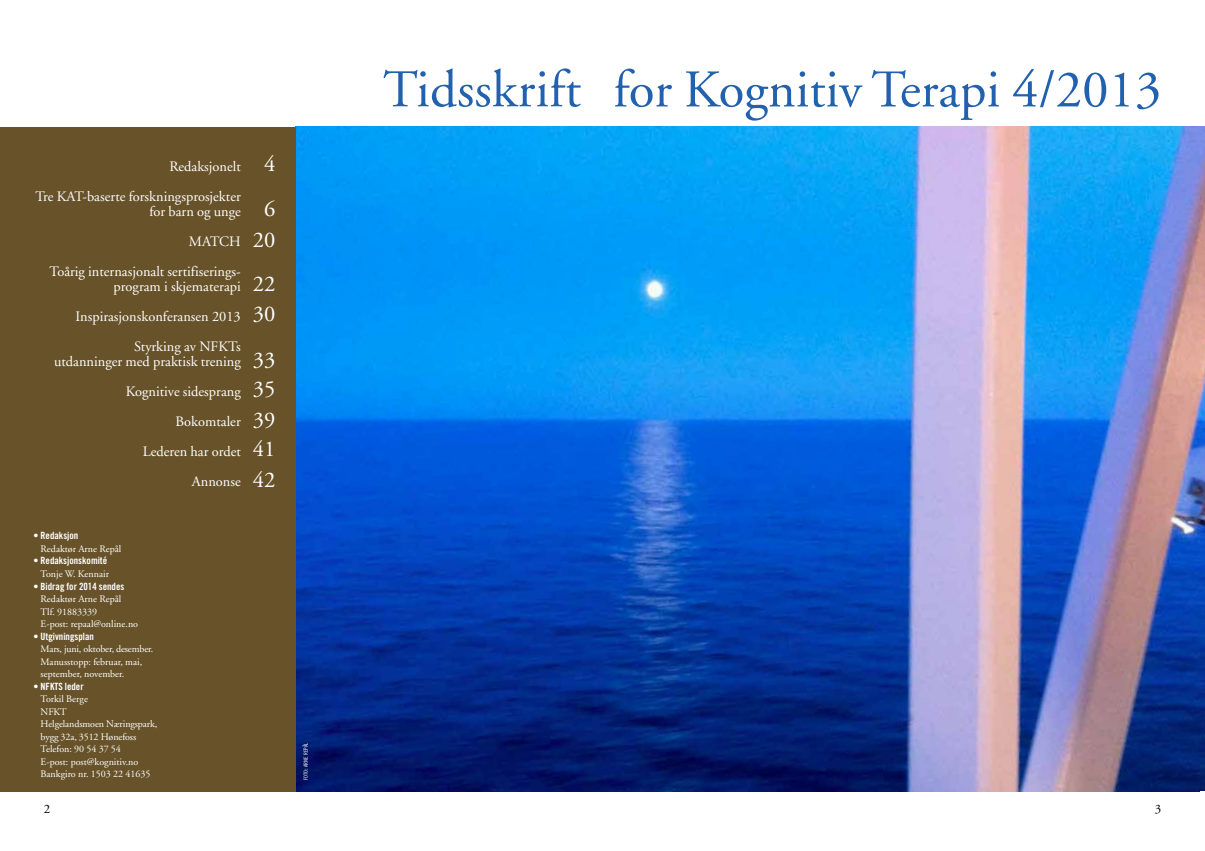
<style>
.page{position:relative;width:1205px;height:851px;background:#fff}
.page>*{position:absolute;margin:0;border:0;box-sizing:border-box;transform-origin:0 0}
.t1{font:52.88px "Adobe Garamond";color:#2261ae}
.t2{font:22.5px/29.8px "Adobe Garamond";color:#fff}
.t3{font:14.38px/30px "Adobe Garamond";color:#fff;text-align:right}
.t4{font:12.88px "Adobe Garamond";color:#000}
.t5{font:10px/12.5px "Adobe Garamond";color:#fff}
.t6{font:10px "Trade Gothic Bold Cond Twenty";color:#fff}
.t7{font:5.62px "Trade Gothic Cond Eighteen";color:#fff}
.s1{font-size:7.5px}
</style>
<div class="page">
<img style="left:295px;top:127px;width:910px;height:664px">
<div style="left:0;top:127px;width:295px;height:664px;background:#675229"></div>
<h3 class="t3" style="left:36px;top:152px;width:207px">Redaksjonelt<br>Tre KAT-baserte forskningsprosjekter</h3>
<h3 class="t3" style="left:50px;top:197px;width:193px">for barn og unge<br>MATCH<br>Toårig internasjonalt sertifiserings-</h3>
<h3 class="t3" style="left:76px;top:272px;width:167px">program i skjematerapi<br>Inspirasjonskonferansen 2013<br>Styrking av NFKTs</h3>
<h3 class="t3" style="left:54px;top:347px;width:188px">utdanninger med praktisk trening<br>Kognitive sidesprang<br>Bokomtaler<br>Lederen har ordet<br>Annonse</h3>
<h2 class="t2" style="left:264px;top:141px;width:13px;line-height:45.8px">4<br>6</h2>
<h2 class="t2" style="left:253px;top:218px;width:24px;line-height:44px">20<br>22</h2>
<h2 class="t2" style="left:253px;top:292px;width:24px;line-height:45.5px">30<br>33</h2>
<h2 class="t2" style="left:253px;top:375px;width:24px;text-align:justify">35<br>39<br>41</h2>
<h2 class="t2" style="left:253px;top:465px;width:24px">42</h2>
<p class="t6" style="left:34px;top:529px;width:46px">• Redaksjon</p>
<p class="t5" style="left:41px;top:542px;width:82px">Redaktør Arne Repål</p>
<p class="t6" style="left:34px;top:554px;width:75px">• Redaksjonskomité</p>
<p class="t5" style="left:41px;top:567px;width:70px">Tonje W. Kennair</p>
<p class="t6" style="left:34px;top:579px;width:92px">• Bidrag for 2014 sendes</p>
<p class="t5" style="left:41px;top:592px;width:99px">Redaktør Arne Repål<br>Tlf. 91883339<br>E-post: repaal@online.no</p>
<p class="t6" style="left:34px;top:629px;width:62px">• Utgivningsplan</p>
<p class="t5" style="left:41px;top:642px;width:114px">Mars, juni, oktober, desember.<br>Manusstopp: februar, mai, september, november.</p>
<p class="t6" style="left:34px;top:679px;width:52px">• NFKTS leder</p>
<p class="t5" style="left:41px;top:692px;width:118px">Torkil Berge<br>NFKT<br>Helgelandsmoen Næringspark, bygg 32a, 3512 Hønefoss<br>Telefon: 90 54 37 54<br>E-post: post@kognitiv.no<br>Bankgiro nr. 1503 22 41635</p>
<p class="t4" style="left:44px;top:802px;width:8px">2</p>
<p class="t7" style="left:302px;top:780px;width:39px;rotate:-90deg">foto<span class="s1">:</span> arne repål</p>
<h1 class="t1" style="left:383px;top:61px;width:780px">Tidsskrift for Kognitiv Terapi 4/2013</h1>
<p class="t4" style="left:1155px;top:802px;width:8px">3</p>
</div>
